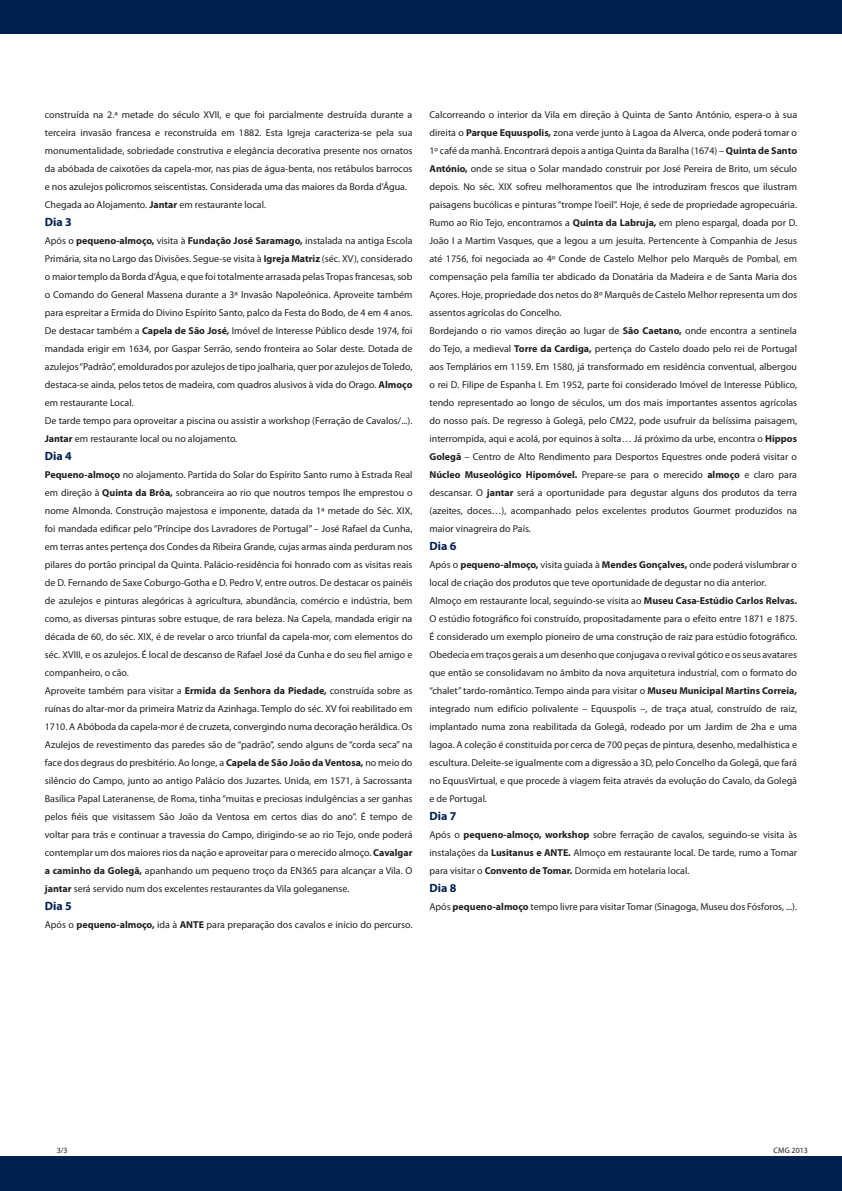
<style>
.page{position:relative;width:842px;height:1191px;background:#fff}
.page>*{position:absolute;margin:0;border:0;box-sizing:border-box;transform-origin:0 0}
.t1{font:700 12px "Myriad Pro";color:#00214f}
.t2{font:10px/18px "Myriad Pro";color:#231f20}
.t3{font:700 10px "Myriad Pro";color:#231f20}
.t4{font:8px "Myriad Pro";color:#231f20}
.s1{font-weight:700}
.s2{font-weight:400}
</style>
<div class="page">
<div style="left:0;top:0;width:842px;height:33px;background:#00214f"></div>
<div style="left:0;top:1157px;width:842px;height:34px;background:#00214f"></div>
<p class="t2" style="left:45px;top:106px;width:369px">construída na 2.ª metade do século XVII, e que foi parcialmente destruída durante a terceira invasão francesa e reconstruída em 1882. Esta Igreja caracteriza-se pela sua monumentalidade, sobriedade construtiva e elegância decorativa presente nos ornatos da abóbada de caixotões da capela-mor, nas pias de água-benta, nos retábulos barrocos e nos azulejos policromos seiscentistas. Considerada uma das maiores da Borda d’Água.<br>Chegada ao Alojamento. <span class="s1">Jantar</span> em restaurante local.</p>
<p class="t1" style="left:45px;top:214px;width:29px">Dia 3</p>
<p class="t2" style="left:45px;top:232px;width:369px">Após o <span class="s1">pequeno-almoço,</span> visita à <span class="s1">Fundação José Saramago,</span> instalada na antiga Escola Primária, sita no Largo das Divisões. Segue-se visita à <span class="s1">Igreja Matriz</span> (séc. XV), considerado o maior templo da Borda d’Água, e que foi totalmente arrasada pelas Tropas francesas, sob o Comando do General Massena durante a 3ª Invasão Napoleónica. Aproveite também para espreitar a Ermida do Divino Espírito Santo, palco da Festa do Bodo, de 4 em 4 anos.<br>De destacar também a <span class="s1">Capela de São José,</span> Imóvel de Interesse Público desde 1974, foi mandada erigir em 1634, por Gaspar Serrão, sendo fronteira ao Solar deste. Dotada de azulejos “Padrão”, emoldurados por azulejos de tipo joalharia, quer por azulejos de Toledo, destaca-se ainda, pelos tetos de madeira, com quadros alusivos à vida do Orago. <span class="s1">Almoço </span>em restaurante Local.<br>De tarde tempo para oproveitar a piscina ou assistir a workshop (Ferração de Cavalos/...).<br><span class="s1">Jantar</span> em restaurante local ou no alojamento.</p>
<p class="t1" style="left:45px;top:448px;width:29px">Dia 4</p>
<p class="t2" style="left:45px;top:466px;width:369px"><span class="s1">Pequeno-almoço</span> no alojamento. Partida do Solar do Espírito Santo rumo à Estrada Real em direção à <span class="s1">Quinta da Brôa,</span> sobranceira ao rio que noutros tempos lhe emprestou o nome Almonda. Construção majestosa e imponente, datada da 1ª metade do Séc. XIX, foi mandada edificar pelo “Príncipe dos Lavradores de Portugal” – José Rafael da Cunha, em terras antes pertença dos Condes da Ribeira Grande, cujas armas ainda perduram nos pilares do portão principal da Quinta. Palácio-residência foi honrado com as visitas reais de D. Fernando de Saxe Coburgo-Gotha e D. Pedro V, entre outros. De destacar os painéis de azulejos e pinturas alegóricas à agricultura, abundância, comércio e indústria, bem como, as diversas pinturas sobre estuque, de rara beleza. Na Capela, mandada erigir na década de 60, do séc. XIX, é de revelar o arco triunfal da capela-mor, com elementos do séc. XVIII, e os azulejos. É local de descanso de Rafael José da Cunha e do seu fiel amigo e companheiro, o cão.<br>Aproveite também para visitar a <span class="s1">Ermida da Senhora da Piedade,</span> construída sobre as ruínas do altar-mor da primeira Matriz da Azinhaga. Templo do séc. XV foi reabilitado em 1710. A Abóboda da capela-mor é de cruzeta, convergindo numa decoração heráldica. Os Azulejos de revestimento das paredes são de “padrão”, sendo alguns de “corda seca” na face dos degraus do presbitério. Ao longe, a <span class="s1">Capela de São João da Ventosa,</span> no meio do silêncio do Campo, junto ao antigo Palácio dos Juzartes. Unida, em 1571, à Sacrossanta Basílica Papal Lateranense, de Roma, tinha “muitas e preciosas indulgências a ser ganhas pelos fiéis que visitassem São João da Ventosa em certos dias do ano”. É tempo de voltar para trás e continuar a travessia do Campo, dirigindo-se ao rio Tejo, onde poderá contemplar um dos maiores rios da nação e aproveitar para o merecido almoço. <span class="s1">Cavalgar a caminho da Golegã,</span> apanhando um pequeno troço da EN365 para alcançar a Vila. O <span class="s1">jantar</span> será servido num dos excelentes restaurantes da Vila goleganense.</p>
<p class="t1" style="left:45px;top:898px;width:29px">Dia 5</p>
<p class="t3" style="left:45px;top:918px;width:142px"><span class="s2">Após o</span> pequeno-almoço, <span class="s2">ida à</span> ANTE</p>
<p class="t2" style="left:207px;top:916px;width:207px">para preparação dos cavalos e início do percurso.</p>
<p class="t2" style="left:429px;top:106px;width:369px">Calcorreando o interior da Vila em direção à Quinta de Santo António, espera-o à sua direita o <span class="s1">Parque Equuspolis,</span> zona verde junto à Lagoa da Alverca, onde poderá tomar o 1º café da manhã. Encontrará depois a antiga Quinta da Baralha (1674) – <span class="s1">Quinta de Santo António,</span> onde se situa o Solar mandado construir por José Pereira de Brito, um século depois. No séc. XIX sofreu melhoramentos que lhe introduziram frescos que ilustram paisagens bucólicas e pinturas “trompe l’oeil”. Hoje, é sede de propriedade agropecuária.<br>Rumo ao Rio Tejo, encontramos a <span class="s1">Quinta da Labruja,</span> em pleno espargal, doada por D.<br>João I a Martim Vasques, que a legou a um jesuíta. Pertencente à Companhia de Jesus até 1756, foi negociada ao 4º Conde de Castelo Melhor pelo Marquês de Pombal, em compensação pela família ter abdicado da Donatária da Madeira e de Santa Maria dos Açores. Hoje, propriedade dos netos do 8º Marquês de Castelo Melhor representa um dos assentos agrícolas do Concelho.<br>Bordejando o rio vamos direção ao lugar de <span class="s1">São Caetano,</span> onde encontra a sentinela do Tejo, a medieval <span class="s1">Torre da Cardiga,</span> pertença do Castelo doado pelo rei de Portugal aos Templários em 1159. Em 1580, já transformado em residência conventual, albergou o rei D. Filipe de Espanha I. Em 1952, parte foi considerado Imóvel de Interesse Público, tendo representado ao longo de séculos, um dos mais importantes assentos agrícolas do nosso país. De regresso à Golegã, pelo CM22, pode usufruir da belíssima paisagem, interrompida, aqui e acolá, por equinos à solta… Já próximo da urbe, encontra o <span class="s1">Hippos Golegã</span> – Centro de Alto Rendimento para Desportos Equestres onde poderá visitar o <span class="s1">Núcleo Museológico Hipomóvel.</span> Prepare-se para o merecido <span class="s1">almoço</span> e claro para descansar. O <span class="s1">jantar</span> será a oportunidade para degustar alguns dos produtos da terra (azeites, doces…), acompanhado pelos excelentes produtos Gourmet produzidos na maior vinagreira do País.</p>
<p class="t1" style="left:429px;top:538px;width:29px">Dia 6</p>
<p class="t2" style="left:429px;top:556px;width:369px">Após o <span class="s1">pequeno-almoço,</span> visita guiada à <span class="s1">Mendes Gonçalves,</span> onde poderá vislumbrar o local de criação dos produtos que teve oportunidade de degustar no dia anterior.<br>Almoço em restaurante local, seguindo-se visita ao <span class="s1">Museu Casa-Estúdio Carlos Relvas.<br></span>O estúdio fotográfico foi construído, propositadamente para o efeito entre 1871 e 1875.<br>É considerado um exemplo pioneiro de uma construção de raiz para estúdio fotográfico.<br>Obedecia em traços gerais a um desenho que conjugava o revival gótico e os seus avatares que então se consolidavam no âmbito da nova arquitetura industrial, com o formato do “chalet” tardo-romântico. Tempo ainda para visitar o <span class="s1">Museu Municipal Martins Correia, </span>integrado num edifício polivalente – Equuspolis –, de traça atual, construído de raiz, implantado numa zona reabilitada da Golegã, rodeado por um Jardim de 2ha e uma lagoa. A coleção é constituída por cerca de 700 peças de pintura, desenho, medalhística e escultura. Deleite-se igualmente com a digressão a 3D, pelo Concelho da Golegã, que fará no EquusVirtual, e que procede à viagem feita através da evolução do Cavalo, da Golegã e de Portugal.</p>
<p class="t1" style="left:429px;top:808px;width:29px">Dia 7</p>
<p class="t2" style="left:429px;top:826px;width:369px">Após o <span class="s1">pequeno-almoço, workshop</span> sobre ferração de cavalos, seguindo-se visita às instalações da <span class="s1">Lusitanus e ANTE</span></p>
<p class="t2" style="left:429px;top:844px;width:369px;text-indent:139px"><span class="s1">.</span> Almoço em restaurante local. De tarde, rumo a Tomar para visitar o <span class="s1">Convento de Tomar.</span> Dormida em hotelaria local.</p>
<p class="t1" style="left:429px;top:880px;width:29px">Dia 8</p>
<p class="t2" style="left:429px;top:898px;width:369px">Após <span class="s1">pequeno-almoço</span> tempo livre para visitar Tomar (Sinagoga, Museu dos Fósforos, ...).</p>
<p class="t4" style="left:57px;top:1145px;width:12px">3/3</p>
<p class="t4" style="left:774px;top:1145px;width:36px">CMG 2013</p>
</div>
